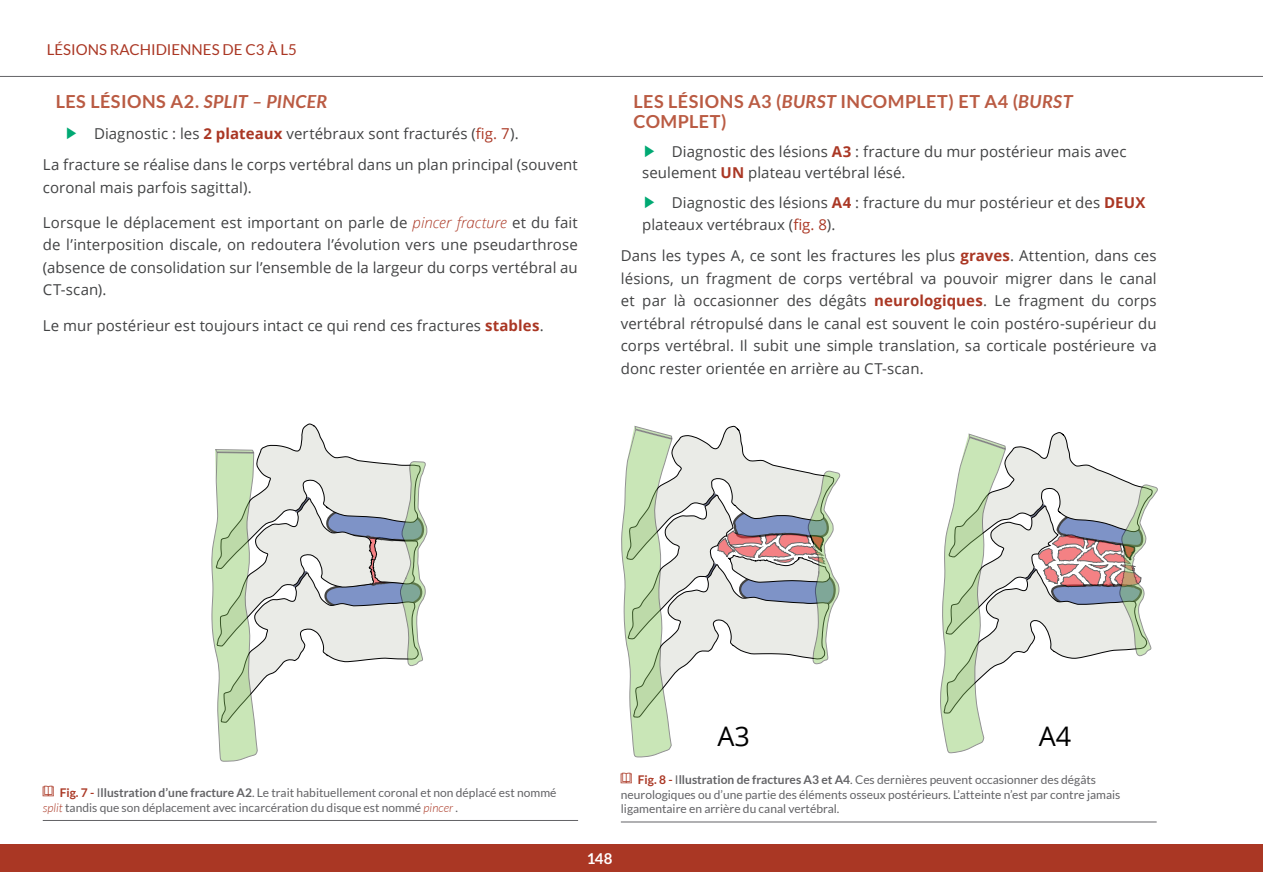
<style>
.page{position:relative;width:1263px;height:893px;background:#fff}
.page>*{position:absolute;margin:0;border:0;box-sizing:border-box;transform-origin:0 0}
.t1{font:27px "Open Sans";color:#000001}
.Titre_2{font:700 18px/19.5px "Lato";letter-spacing:.025em;color:#ba5b43}
.CORPS_DE_TEXTE{font:15px/22.5px "Open Sans";letter-spacing:.005em;color:#414243}
.t2{font:15px "Lato";color:#aa3724}
.t3{font:700 15px "Lato";color:#fff}
.t4{font:12px/14.4px "Lato";color:#636366}
.s1{font-style:italic}
.s2{font-family:"Adobe Myungjo Std";font-weight:500;color:#00a973}
.s3{font-weight:700;color:#aa3724}
.s4{color:#aa3724}
.s5{font-weight:300;font-style:italic;color:#aa3724}
.s6{font-family:"Holo Lens MDL2 Assets";color:#aa3724}
.s7{font-weight:700}
</style>
<div class="page">
<svg style="left:621px;top:426px;width:219px;height:331px"></svg>
<svg style="left:940px;top:432px;width:218px;height:321px"></svg>
<hr style="left:621px;top:822px;width:536px;height:1px;background:#636366">
<hr style="left:43px;top:820px;width:535px;height:1px;background:#636366">
<svg style="left:211px;top:423px;width:216px;height:339px"></svg>
<div style="left:0;top:844px;width:1263px;height:28px;background:#aa3724"></div>
<hr style="left:0;top:76px;width:1263px;height:1px;background:#636366">
<p class="t2" style="left:47px;top:41px;width:252px">Lésions rachidiennes de c3 à l5</p>
<p class="Titre_2" style="left:56px;top:91px;width:273px">LES LÉSIONS A2. <span class="s1">SPLIT – PINCER</span></p>
<p class="CORPS_DE_TEXTE" style="left:64px;top:122px;width:456px"><span class="s2">▶</span> Diagnostic : les <span class="s3">2 plateaux</span> vertébraux sont fracturés (<span class="s4">fig. 7</span>).</p>
<p class="CORPS_DE_TEXTE" style="left:43px;top:153px;width:536px">La fracture se réalise dans le corps vertébral dans un plan principal (souvent coronal mais parfois sagittal).</p>
<p class="CORPS_DE_TEXTE" style="left:43px;top:211px;width:536px;text-align:justify">Lorsque le déplacement est important on parle de <span class="s5">pincer fracture</span> et du fait de l’interposition discale, on redoutera l’évolution vers une pseudarthrose (absence de consolidation sur l’ensemble de la largeur du corps vertébral au CT-scan).</p>
<p class="CORPS_DE_TEXTE" style="left:43px;top:313px;width:502px">Le mur postérieur est toujours intact ce qui rend ces fractures <span class="s3">stables</span>.</p>
<p class="Titre_2" style="left:634px;top:91px;width:440px">LES LÉSIONS A3 (<span class="s1">BURST</span> INCOMPLET) ET A4 (<span class="s1">BURST<br></span>COMPLET)</p>
<p class="CORPS_DE_TEXTE" style="left:642px;top:141px;width:486px;line-height:21px"><span class="s2">▶</span> Diagnostic des lésions <span class="s3">A3</span> : fracture du mur postérieur mais avec seulement <span class="s3">UN</span> plateau vertébral lésé.</p>
<p class="CORPS_DE_TEXTE" style="left:642px;top:190px;width:505px"><span class="s2">▶</span> Diagnostic des lésions <span class="s3">A4</span> : fracture du mur postérieur et des <span class="s3">DEUX </span>plateaux vertébraux (<span class="s4">fig. 8</span>).</p>
<p class="CORPS_DE_TEXTE" style="left:621px;top:244px;width:537px;text-align:justify">Dans les types A, ce sont les fractures les plus <span class="s3">graves</span>. Attention, dans ces lésions, un fragment de corps vertébral va pouvoir migrer dans le canal et par là occasionner des dégâts <span class="s3">neurologiques</span>. Le fragment du corps vertébral rétropulsé dans le canal est souvent le coin postéro-supérieur du corps vertébral. Il subit une simple translation, sa corticale postérieure va donc rester orientée en arrière au CT-scan.</p>
<p class="t4" style="left:43px;top:786px;width:515px"><span class="s6">/</span> <span class="s3">Fig. 7 -</span> I <span class="s7">llustration d’une fracture A2</span>. Le trait habituellement coronal et non déplacé est nommé <span class="s5">split</span> tandis que son déplacement avec incarcération du disque est nommé <span class="s5">pincer</span> .</p>
<p class="t1" style="left:717px;top:718px;width:34px">A3</p>
<p class="t1" style="left:1039px;top:718px;width:34px">A4</p>
<p class="t4" style="left:621px;top:773px;width:501px"><span class="s6">/</span> <span class="s3">Fig. 8 -</span> I <span class="s7">llustration de fractures A3 et A4</span>. Ces dernières peuvent occasionner des dégâts neurologiques ou d’une partie des éléments osseux postérieurs. L’atteinte n’est par contre jamais ligamentaire en arrière du canal vertébral.</p>
<p class="t3" style="left:587px;top:850px;width:27px">148</p>
</div>
